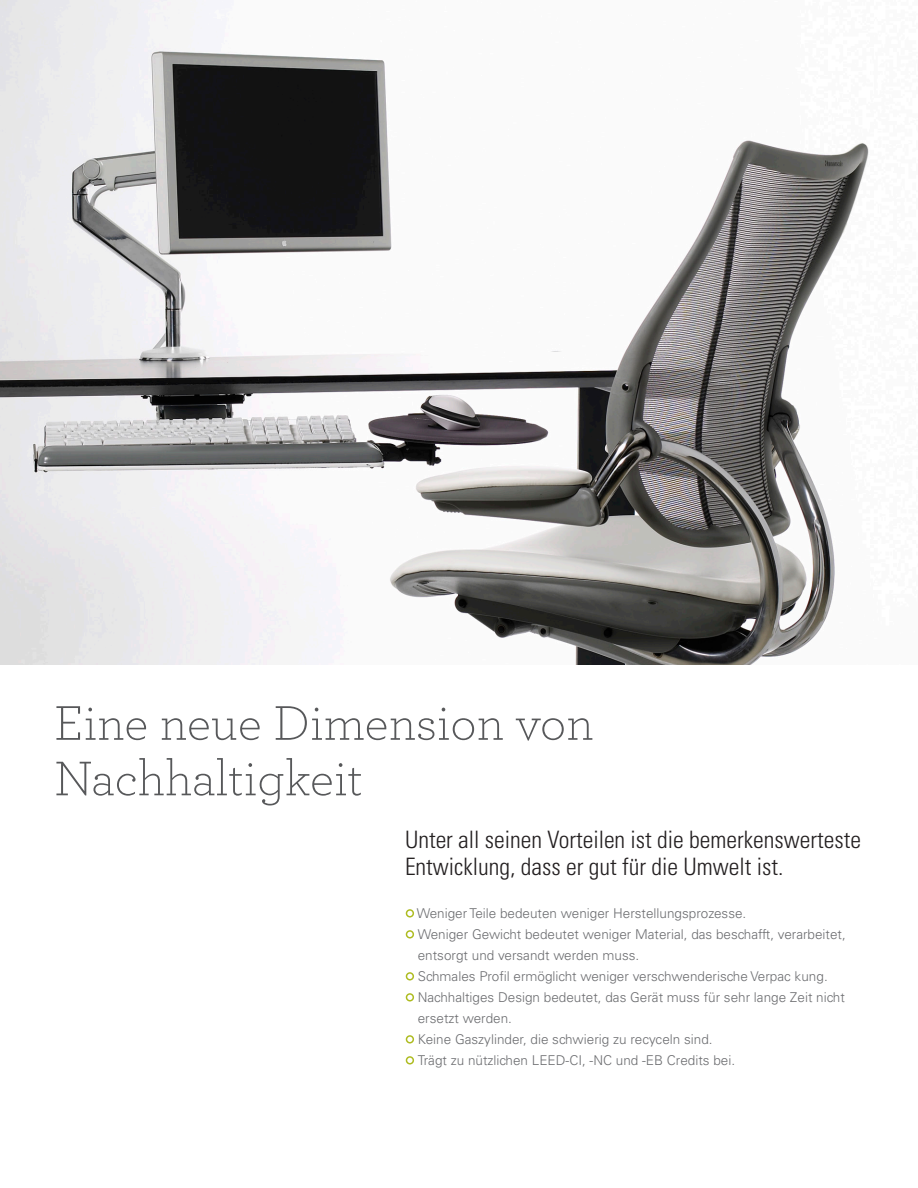
<style>
.page{position:relative;width:918px;height:1188px;background:#fff}
.page>*{position:absolute;margin:0;border:0;box-sizing:border-box;transform-origin:0 0}
.t1{font:300 51px "Archer";color:#57585a}
.t2{font:300 condensed 24px/27px "Univers LT Std";color:#231f20}
.t3{font:300 13.5px/21px "Univers LT Std";color:#6c6d70}
</style>
<div class="page">
<img style="left:0;top:0;width:869px;height:665px">
<div style="left:406px;top:909px;width:8px;height:9px;border:2px solid #aebc21;border-radius:50%"></div>
<div style="left:406px;top:930px;width:8px;height:9px;border:2px solid #aebc21;border-radius:50%"></div>
<div style="left:406px;top:972px;width:8px;height:9px;border:2px solid #aebc21;border-radius:50%"></div>
<div style="left:406px;top:993px;width:8px;height:9px;border:2px solid #aebc21;border-radius:50%"></div>
<div style="left:406px;top:1035px;width:8px;height:9px;border:2px solid #aebc21;border-radius:50%"></div>
<div style="left:406px;top:1056px;width:8px;height:9px;border:2px solid #aebc21;border-radius:50%"></div>
<p class="t1" style="left:54px;top:689px;width:541px">Eine neue Dimension von</p>
<p class="t1" style="left:54px;top:745px;width:310px">Nachhaltigkeit</p>
<p class="t2" style="left:405px;top:826px;width:458px">Unter all seinen Vorteilen ist die bemerkenswerteste<br>Entwicklung, dass er gut für die Umwelt ist.</p>
<p class="t3" style="left:417px;top:902px;width:331px">Weniger Teile bedeuten weniger Herstellungsprozesse.</p>
<p class="t3" style="left:418px;top:923px;width:430px">Weniger Gewicht bedeutet weniger Material, das beschafft, verarbeitet, entsorgt und versandt werden muss.</p>
<p class="t3" style="left:418px;top:965px;width:412px">Schmales Profil ermöglicht weniger verschwenderische Verpac kung.</p>
<p class="t3" style="left:418px;top:986px;width:429px">Nachhaltiges Design bedeutet, das Gerät muss für sehr lange Zeit nicht ersetzt werden.</p>
<p class="t3" style="left:418px;top:1028px;width:296px">Keine Gaszylinder, die schwierig zu recyceln sind.</p>
<p class="t3" style="left:418px;top:1049px;width:319px">Trägt zu nützlichen LEED-CI, -NC und -EB Credits bei.</p>
</div>
